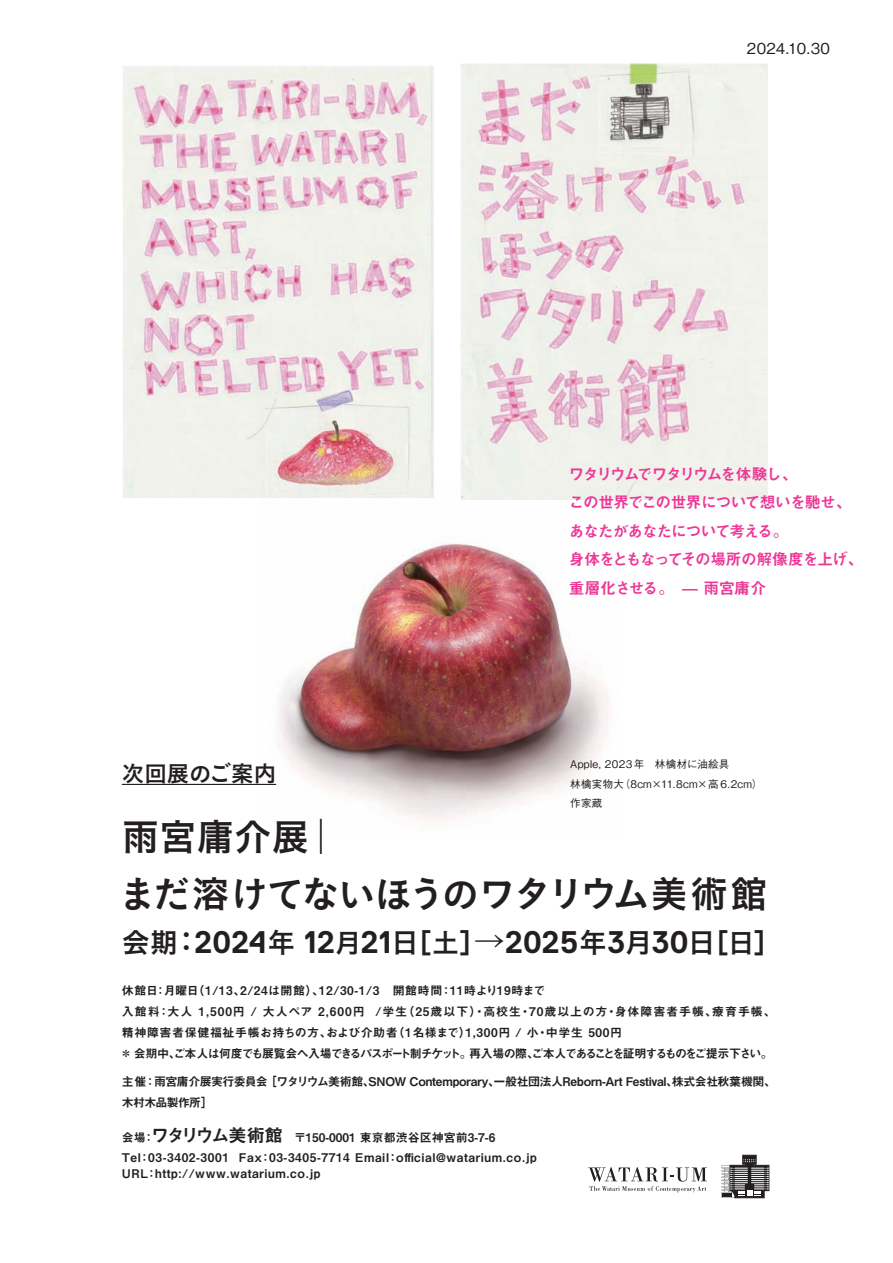
<style>
.page{position:relative;width:893px;height:1263px;background:#fff}
.page>*{position:absolute;margin:0;border:0;box-sizing:border-box;transform-origin:0 0}
.t1{font:37.5px/57px "Koburina Go Std W6";letter-spacing:-.03em;color:#231f20}
.t2{font:700 31.2px "Replica Pro";letter-spacing:.005em;color:#231f20}
.t3{font:22.5px "Koburina Go Std W6";color:#231f20}
.t4{font:15.75px/28.5px "Midashi Go Pro MB31";letter-spacing:-.075em;color:#ed3896}
.t5{font:500 15px "Gothic BBB Pro";letter-spacing:.025em;color:#231f20}
.t6{font:12px/21px "Midashi Go Pro MB31";letter-spacing:.02em;color:#231f20}
.t7{font:12px/19.5px "Midashi Go Pro MB31";letter-spacing:.05em;color:#231f20}
.t8{font:12px/21px "Midashi Go Pro MB31";letter-spacing:-.03em;color:#231f20}
.t9{font:500 10.5px/19.5px "Gothic BBB Pro";letter-spacing:.025em;color:#231f20}
.s1{font-size:38.4px}
.s2{font-family:"Koburina Go Std W6";font-weight:400;font-size:27.9px}
.s3{font-family:"Koburina Go Std W6";font-weight:400}
.s4{font-family:"Koburina Go Std W6";font-weight:400;font-size:27px}
.s5{font-size:18px}
</style>
<div class="page">
<img style="left:259px;top:480px;width:359px;height:340px">
<img style="left:123px;top:66px;width:310px;height:432px">
<img style="left:461px;top:64px;width:306px;height:435px">
<hr style="left:122px;top:784px;width:154px;height:1px;background:#231f20">
<svg style="left:722px;top:1155px;width:47px;height:43px"></svg>
<svg style="left:588px;top:1167px;width:119px;height:25px"></svg>
<p class="t5" style="left:747px;top:37px;width:85px">2024.10.30</p>
<h3 class="t3" style="left:122px;top:756px;width:156px">次回展のご案内</h3>
<h3 class="t4" style="left:569px;top:458px;width:296px">ワタリウムでワタリウムを体験し、<br>この世界でこの世界について想いを馳せ、あなたがあなたについて考える。<br>身体をともなってその場所の解像度を上げ、重層化させる。　̶ 雨宮庸介</h3>
<p class="t9" style="left:570px;top:753px;width:194px">Apple, 2023年　林檎材に油絵具<br>林檎実物大（8cm×11.8cm×高6.2cm）作家蔵</p>
<h1 class="t1" style="left:119px;top:809px;width:650px">雨宮庸介展<span class="s1">｜<br></span>まだ溶けてないほうのワタリウム美術館</h1>
<h2 class="t2" style="left:122px;top:924px;width:661px"><span class="s2">会期</span><span class="s3">：</span>2024<span class="s2">年</span> 12<span class="s4">月</span>21<span class="s2">日</span><span class="s4">［土］</span><span class="s3">→</span>2025<span class="s2">年</span>3<span class="s2">月</span>30<span class="s2">日</span><span class="s4">［日］</span></h2>
<p class="t6" style="left:120px;top:978px;width:657px">休館日：月曜日（1/13、2/24は開館）、12/30-1/3　開館時間：11時より19時まで<br>入館料：大人 1,500円 / 大人ペア 2,600円 /学生（25歳以下）・高校生・70歳以上の方・身体障害者手帳、療育手帳、精神障害者保健福祉手帳お持ちの方、および介助者（1名様まで）1,300円 / 小・中学生 500円　<br>＊ 会期中、ご本人は何度でも展覧会へ入場できるパスポート制チケット。再入場の際、ご本人であることを証明するものをご提示下さい。</p>
<p class="t8" style="left:122px;top:1069px;width:656px">主催：雨宮庸介展実行委員会 ［ワタリウム美術館、SNOW Contemporary、一般社団法人Reborn-Art Festival、株式会社秋葉機関、木村木品製作所］</p>
<p class="t7" style="left:122px;top:1126px;width:416px">会場：<span class="s5">ワタリウム美術館</span> 〒150-0001 東京都渋谷区神宮前3-7-6<br>Tel：03-3402-3001 Fax：03-3405-7714 Email：official@watarium.co.jp</p>
<p class="t7" style="left:122px;top:1162px;width:200px">URL：http://www.watarium.co.jp</p>
</div>
